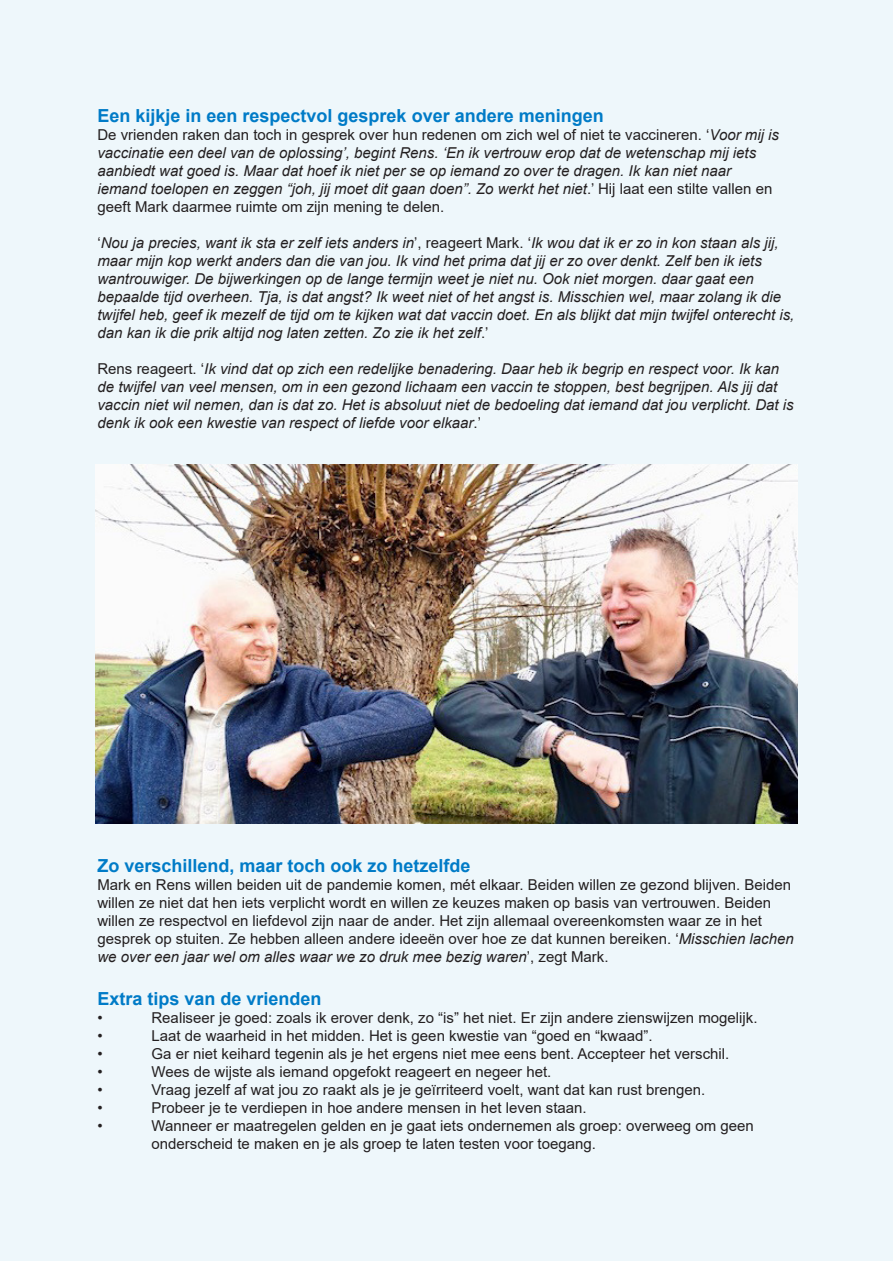
<style>
.page{position:relative;width:893px;height:1263px;background:#fff}
.page>*{position:absolute;margin:0;border:0;box-sizing:border-box;transform-origin:0 0}
.t1{font:700 18px "Arial";color:#007bc7}
.t2{font:italic 15px/18px "Arial";color:#231f20}
.t3{font:15px/18px "Arial";color:#231f20}
.s1{font-style:normal}
.s2{font-style:italic}
</style>
<div class="page">
<div style="left:0;top:0;width:893px;height:1261px;background:#eef7fb"></div>
<img style="left:96px;top:465px;width:701px;height:359px">
<p class="t1" style="left:97px;top:103px;width:508px">Een kijkje in een respectvol gesprek over andere meningen</p>
<p class="t2" style="left:97px;top:126px;width:683px"><span class="s1">De vrienden raken dan toch in gesprek over hun redenen om zich wel of niet te vaccineren. ‘</span>Voor mij is vaccinatie een deel van de oplossing’, begint Rens. ‘En ik vertrouw erop dat de wetenschap mij iets aanbiedt wat goed is. Maar dat hoef ik niet per se op iemand zo over te dragen. Ik kan niet naar iemand toelopen en zeggen “joh, jij moet dit gaan doen”. Zo werkt het niet<span class="s1">.’ Hij laat een stilte vallen en geeft Mark daarmee ruimte om zijn mening te delen.</span></p>
<p class="t2" style="left:97px;top:234px;width:698px"><span class="s1">‘</span>Nou ja precies, want ik sta er zelf iets anders in<span class="s1">’, reageert Mark. ‘</span>Ik wou dat ik er zo in kon staan als jij, maar mijn kop werkt anders dan die van jou. Ik vind het prima dat jij er zo over denkt. Zelf ben ik iets wantrouwiger. De bijwerkingen op de lange termijn weet je niet nu. Ook niet morgen. daar gaat een bepaalde tijd overheen. Tja, is dat angst? Ik weet niet of het angst is. Misschien wel, maar zolang ik die twijfel heb, geef ik mezelf de tijd om te kijken wat dat vaccin doet. En als blijkt dat mijn twijfel onterecht is, dan kan ik die prik altijd nog laten zetten. Zo zie ik het zelf<span class="s1">.’</span></p>
<p class="t2" style="left:97px;top:360px;width:698px"><span class="s1">Rens reageert. ‘</span>Ik vind dat op zich een redelijke benadering. Daar heb ik begrip en respect voor. Ik kan de twijfel van veel mensen, om in een gezond lichaam een vaccin te stoppen, best begrijpen. Als jij dat vaccin niet wil nemen, dan is dat zo. Het is absoluut niet de bedoeling dat iemand dat jou verplicht. Dat is denk ik ook een kwestie van respect of liefde voor elkaar<span class="s1">.’</span></p>
<p class="t1" style="left:97px;top:853px;width:375px">Zo verschillend, maar toch ook zo hetzelfde</p>
<p class="t3" style="left:97px;top:876px;width:698px">Mark en Rens willen beiden uit de pandemie komen, mét elkaar. Beiden willen ze gezond blijven. Beiden willen ze niet dat hen iets verplicht wordt en willen ze keuzes maken op basis van vertrouwen. Beiden willen ze respectvol en liefdevol zijn naar de ander. Het zijn allemaal overeenkomsten waar ze in het gesprek op stuiten. Ze hebben alleen andere ideeën over hoe ze dat kunnen bereiken. ‘<span class="s2">Misschien lachen we over een jaar wel om alles waar we zo druk mee bezig waren</span>’, zegt Mark.</p>
<p class="t1" style="left:97px;top:986px;width:226px">Extra tips van de vrienden</p>
<p class="t3" style="left:97px;top:1009px;width:7px">•</p>
<p class="t3" style="left:151px;top:1009px;width:608px">Realiseer je goed: zoals ik erover denk, zo “is” het niet. Er zijn andere zienswijzen mogelijk.</p>
<p class="t3" style="left:97px;top:1027px;width:7px">•</p>
<p class="t3" style="left:151px;top:1027px;width:503px">Laat de waarheid in het midden. Het is geen kwestie van “goed en “kwaad”.</p>
<p class="t3" style="left:97px;top:1045px;width:7px">•</p>
<p class="t3" style="left:151px;top:1045px;width:579px">Ga er niet keihard tegenin als je het ergens niet mee eens bent. Accepteer het verschil.</p>
<p class="t3" style="left:97px;top:1063px;width:7px">•</p>
<p class="t3" style="left:151px;top:1063px;width:401px">Wees de wijste als iemand opgefokt reageert en negeer het.</p>
<p class="t3" style="left:97px;top:1081px;width:7px">•</p>
<p class="t3" style="left:151px;top:1081px;width:555px">Vraag jezelf af wat jou zo raakt als je je geïrriteerd voelt, want dat kan rust brengen.</p>
<p class="t3" style="left:97px;top:1099px;width:7px">•</p>
<p class="t3" style="left:151px;top:1099px;width:437px">Probeer je te verdiepen in hoe andere mensen in het leven staan.</p>
<p class="t3" style="left:97px;top:1117px;width:7px">•</p>
<p class="t3" style="left:151px;top:1117px;width:604px">Wanneer er maatregelen gelden en je gaat iets ondernemen als groep: overweeg om geen onderscheid te maken en je als groep te laten testen voor toegang.</p>
</div>
